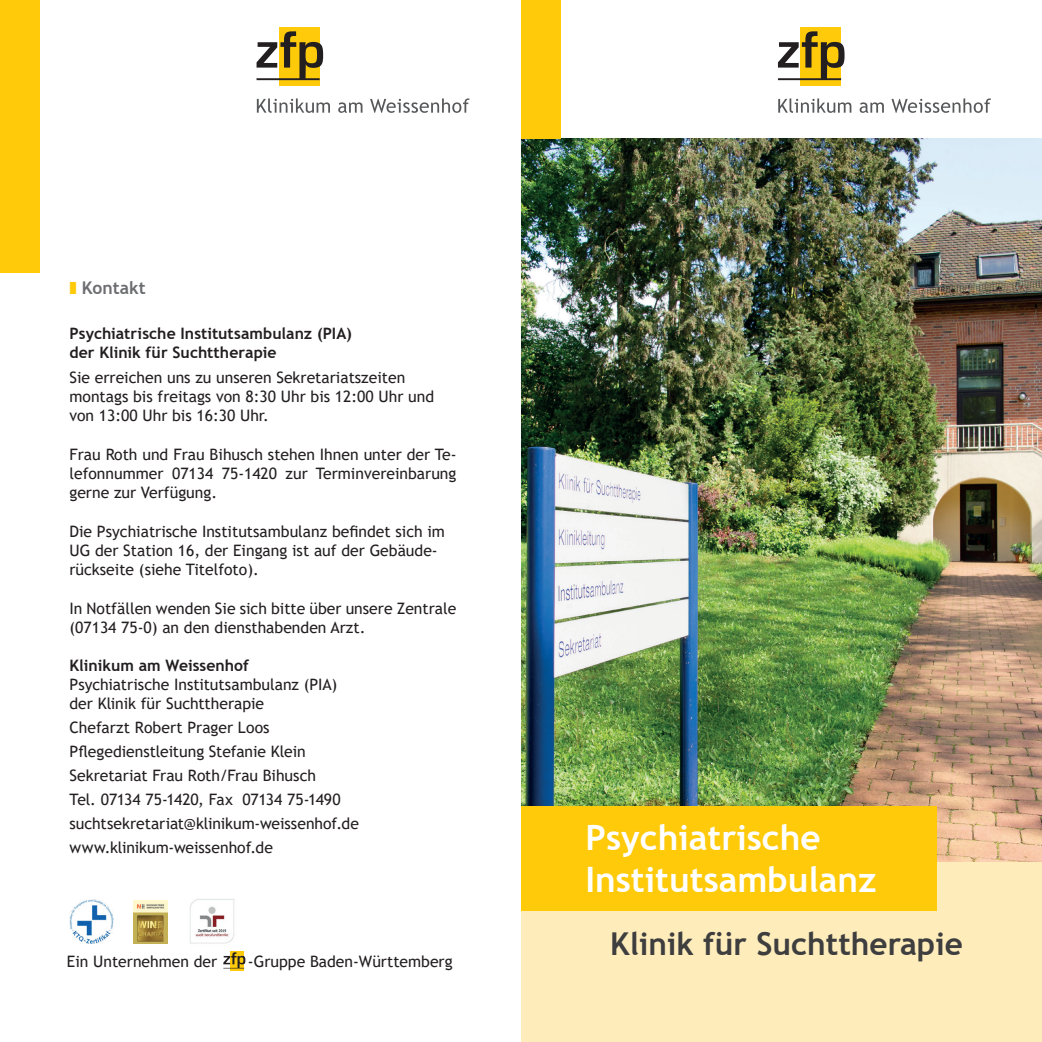
<style>
.page{position:relative;width:1042px;height:1042px;background:#fff}
.page>*{position:absolute;margin:0;border:0;box-sizing:border-box;transform-origin:0 0}
.t1{font:700 35px/42px "Trebuchet MS";color:#fff}
.t2{font:700 31.5px "Trebuchet MS";color:#3e3e3f}
.t3{font:700 17.5px "Trebuchet MS";letter-spacing:.005em;color:#6c6d70}
.t4{font:15.75px/19.2px "Trebuchet MS";color:#231f20}
.t5{font:700 15.75px/18.9px "Trebuchet MS";color:#231f20}
</style>
<div class="page">
<div style="left:521px;top:748px;width:521px;height:294px;background:#feedbb"></div>
<img style="left:521px;top:139px;width:521px;height:723px">
<div style="left:521px;top:806px;width:415px;height:104px;background:#feca0a"></div>
<div style="left:521px;top:0;width:40px;height:139px;background:#feca0a"></div>
<svg style="left:778px;top:98px;width:213px;height:15px"></svg>
<div style="left:800px;top:27px;width:41px;height:59px;background:#feca0a"></div>
<svg style="left:778px;top:31px;width:66px;height:49px"></svg>
<svg style="left:257px;top:98px;width:213px;height:15px"></svg>
<div style="left:279px;top:27px;width:41px;height:59px;background:#feca0a"></div>
<svg style="left:256px;top:31px;width:67px;height:49px"></svg>
<div style="left:0;top:0;width:40px;height:273px;background:#feca0a"></div>
<div style="left:231px;top:951px;width:13px;height:19px;background:#927614"></div>
<svg style="left:223px;top:952px;width:22px;height:16px"></svg>
<img style="left:190px;top:899px;width:45px;height:45px">
<img style="left:69px;top:900px;width:44px;height:44px">
<img style="left:134px;top:900px;width:34px;height:43px">
<p class="t3" style="left:82px;top:277px;width:65px">Kontakt</p>
<p class="t5" style="left:69px;top:324px;width:284px">Psychiatrische Institutsambulanz (PIA) der Klinik für Suchttherapie</p>
<p class="t4" style="left:69px;top:367px;width:366px">Sie erreichen uns zu unseren Sekretariatszeiten montags bis freitags von 8:30 Uhr bis 12:00 Uhr und von 13:00 Uhr bis 16:30 Uhr.</p>
<p class="t4" style="left:69px;top:444px;width:388px;text-align:justify">Frau Roth und Frau Bihusch stehen Ihnen unter der Te&shy;lefonnummer 07134 75-1420 zur Terminvereinbarung gerne zur Verfügung.</p>
<p class="t4" style="left:69px;top:521px;width:377px">Die Psychiatrische Institutsambulanz befindet sich im<br>UG der Station 16, der Eingang ist auf der Gebäude&shy;rückseite (siehe Titelfoto).</p>
<p class="t4" style="left:69px;top:598px;width:388px">In Notfällen wenden Sie sich bitte über unsere Zentrale (07134 75-0) an den diensthabenden Arzt.</p>
<p class="t5" style="left:69px;top:656px;width:181px">Klinikum am Weissenhof</p>
<p class="t4" style="left:69px;top:675px;width:269px">Psychiatrische Institutsambulanz (PIA) der Klinik für Suchttherapie</p>
<p class="t4" style="left:69px;top:715px;width:291px;line-height:24px">Chefarzt Robert Prager Loos Pflegedienstleitung Stefanie Klein Sekretariat Frau Roth/Frau Bihusch<br>Tel. 07134 75-1420, Fax 07134 75-1490 suchtsekretariat@klinikum-weissenhof.de www.klinikum-weissenhof.de</p>
<p class="t4" style="left:67px;top:952px;width:152px">Ein Unternehmen der</p>
<p class="t4" style="left:248px;top:952px;width:206px">-Gruppe Baden-Württemberg</p>
<h1 class="t1" style="left:585px;top:817px;width:293px">Psychiatrische<br>Institutsambulanz</h1>
<h2 class="t2" style="left:610px;top:924px;width:354px">Klinik für Suchttherapie</h2>
</div>
